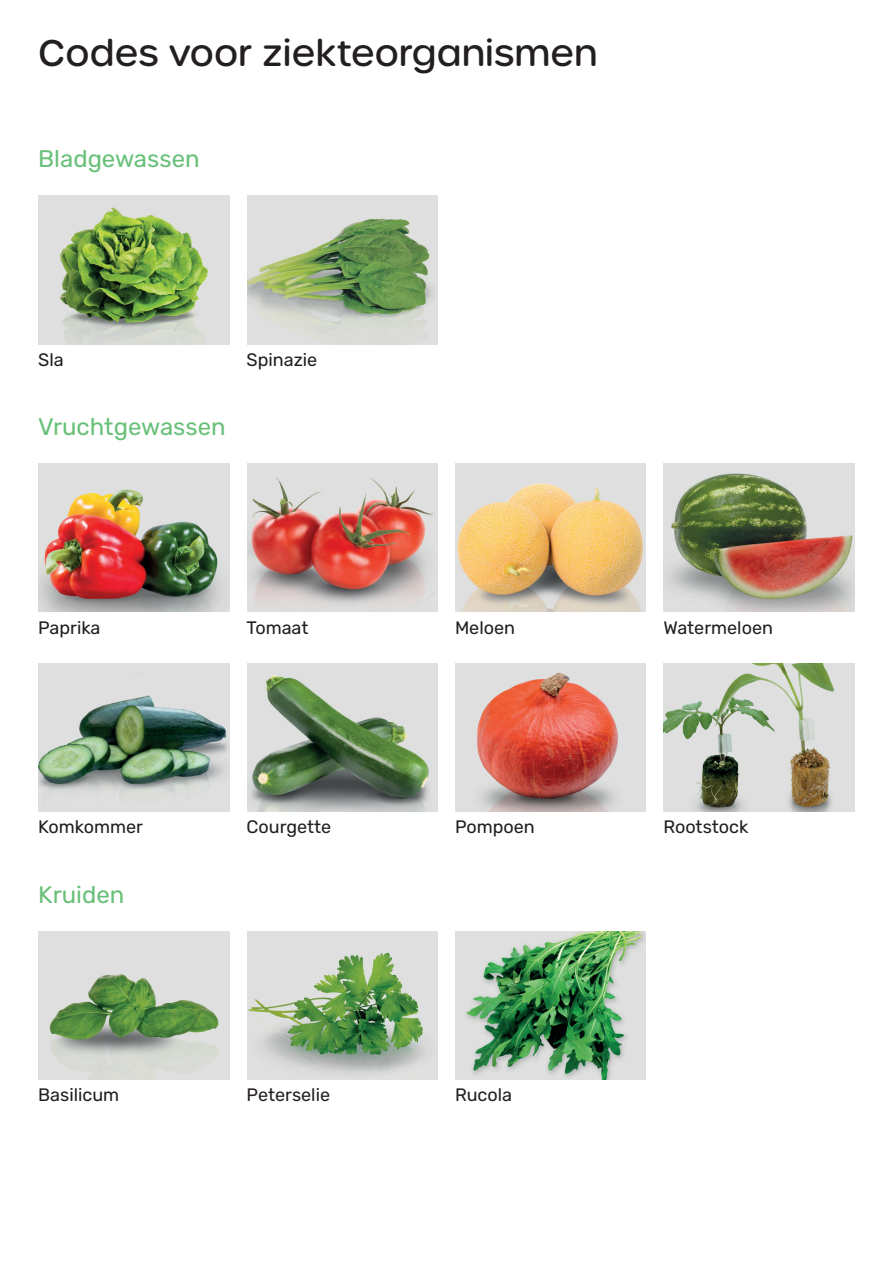
<style>
.page{position:relative;width:893px;height:1263px;background:#fff}
.page>*{position:absolute;margin:0;border:0;box-sizing:border-box;transform-origin:0 0}
.t1{font:500 36px "Urbane Rounded";color:#231f20}
.t2{font:24px "Rubik";color:#68c079}
.t3{font:18px "Rubik";color:#231f20}
</style>
<div class="page">
<img style="left:39px;top:464px;width:190px;height:148px">
<img style="left:247px;top:464px;width:191px;height:148px">
<img style="left:455px;top:464px;width:191px;height:148px">
<img style="left:39px;top:664px;width:190px;height:148px">
<img style="left:247px;top:664px;width:191px;height:148px">
<img style="left:455px;top:664px;width:191px;height:148px">
<img style="left:664px;top:664px;width:190px;height:148px">
<img style="left:39px;top:932px;width:190px;height:148px">
<img style="left:247px;top:932px;width:191px;height:148px">
<img style="left:455px;top:932px;width:191px;height:148px">
<img style="left:664px;top:464px;width:190px;height:148px">
<img style="left:39px;top:196px;width:190px;height:148px">
<img style="left:247px;top:196px;width:191px;height:148px">
<h1 class="t1" style="left:38px;top:29px;width:561px">Codes voor ziekteorganismen</h1>
<h2 class="t2" style="left:38px;top:145px;width:163px">Bladgewassen</h2>
<p class="t3" style="left:38px;top:349px;width:27px">Sla</p>
<p class="t3" style="left:247px;top:349px;width:72px">Spinazie</p>
<h2 class="t2" style="left:38px;top:413px;width:189px">Vruchtgewassen</h2>
<p class="t3" style="left:38px;top:617px;width:64px">Paprika</p>
<p class="t3" style="left:247px;top:617px;width:63px">Tomaat</p>
<p class="t3" style="left:455px;top:617px;width:62px">Meloen</p>
<p class="t3" style="left:663px;top:617px;width:111px">Watermeloen</p>
<p class="t3" style="left:38px;top:817px;width:106px">Komkommer</p>
<h2 class="t2" style="left:38px;top:881px;width:88px">Kruiden</h2>
<p class="t3" style="left:247px;top:817px;width:86px">Courgette</p>
<p class="t3" style="left:455px;top:817px;width:81px">Pompoen</p>
<p class="t3" style="left:663px;top:817px;width:87px">Rootstock</p>
<p class="t3" style="left:38px;top:1085px;width:83px">Basilicum</p>
<p class="t3" style="left:247px;top:1085px;width:85px">Peterselie</p>
<p class="t3" style="left:455px;top:1085px;width:59px">Rucola</p>
</div>
